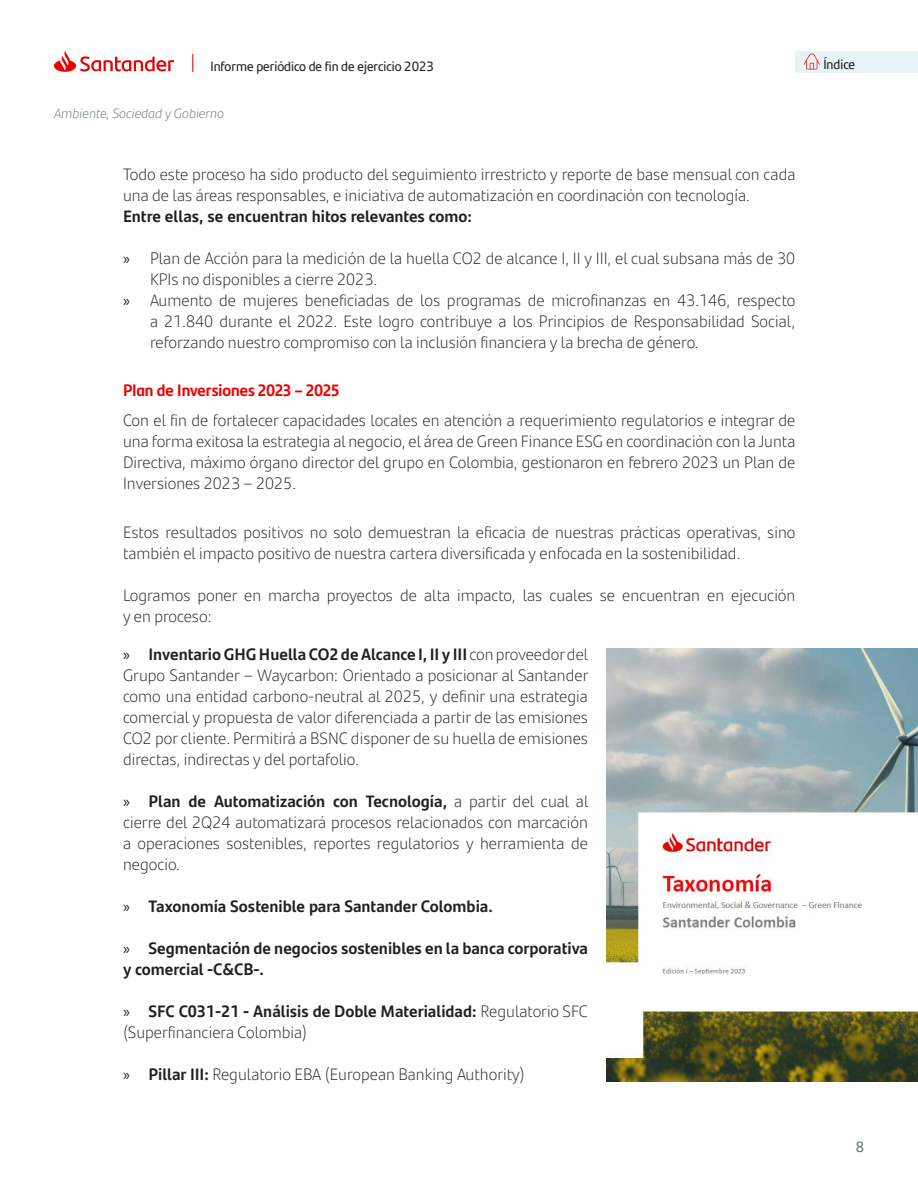
<style>
.page{position:relative;width:918px;height:1188px;background:#fff}
.page>*{position:absolute;margin:0;border:0;box-sizing:border-box;transform-origin:0 0}
.Párrafo_general{font:300 16.5px/21px "Santander Text";color:#231f20}
.Párrafo_general-2{font:700 16.5px/21px "Santander Text";color:#231f20}
._1__Titular_2021{font:700 16.5px "Santander Headline";color:#ec0000}
.t1{font:15px "Santander Headline";color:#667273}
.t2{font:13.5px "Santander Headline";color:#231f20}
.t3{font:italic 300 13.5px "Santander Text";color:#667273}
.s1{font-family:"Myriad Pro";font-weight:400}
.s2{font-weight:700}
.s3{font-weight:300}
</style>
<div class="page">
<div style="left:795px;top:51px;width:123px;height:21px;background:#e7f3f4"></div>
<svg style="left:54px;top:51px;width:120px;height:21px"></svg>
<svg style="left:192px;top:54px;width:1px;height:18px"></svg>
<svg style="left:804px;top:53px;width:16px;height:17px"></svg>
<img style="left:606px;top:649px;width:312px;height:433px">
<p class="t2" style="left:210px;top:56px;width:225px">Informe periódico de fin de ejercicio 2023</p>
<p class="t3" style="left:54px;top:103px;width:171px">Ambiente, Sociedad y Gobierno</p>
<p class="Párrafo_general" style="left:123px;top:163px;width:674px">Todo este proceso ha sido producto del seguimiento irrestricto y reporte de base mensual con cada una de las áreas responsables, e iniciativa de automatización en coordinación con tecnología.</p>
<p class="Párrafo_general-2" style="left:123px;top:205px;width:350px">Entre ellas, se encuentran hitos relevantes como:</p>
<p class="Párrafo_general" style="left:150px;top:247px;width:647px;text-indent:-27px"><span class="s1">»</span> Plan de Acción para la medición de la huella CO2 de alcance I, II y III, el cual subsana más de 30<br>KPIs no disponibles a cierre 2023.</p>
<p class="Párrafo_general" style="left:150px;top:289px;width:647px;text-align:justify;text-indent:-27px"><span class="s1">»</span> Aumento de mujeres beneficiadas de los programas de microfinanzas en 43.146, respecto a 21.840 durante el 2022. Este logro contribuye a los Principios de Responsabilidad Social, reforzando nuestro compromiso con la inclusión financiera y la brecha de género.</p>
<p class="_1__Titular_2021" style="left:123px;top:377px;width:218px">Plan de Inversiones 2023 – 2025</p>
<p class="Párrafo_general" style="left:123px;top:409px;width:674px;text-align:justify">Con el fin de fortalecer capacidades locales en atención a requerimiento regulatorios e integrar de una forma exitosa la estrategia al negocio, el área de Green Finance ESG en coordinación con la Junta Directiva, máximo órgano director del grupo en Colombia, gestionaron en febrero 2023 un Plan de Inversiones 2023 – 2025.</p>
<p class="Párrafo_general" style="left:123px;top:521px;width:674px">Estos resultados positivos no solo demuestran la eficacia de nuestras prácticas operativas, sino también el impacto positivo de nuestra cartera diversificada y enfocada en la sostenibilidad.</p>
<p class="Párrafo_general" style="left:123px;top:584px;width:674px">Logramos poner en marcha proyectos de alta impacto, las cuales se encuentran en ejecución y en proceso:</p>
<p class="Párrafo_general" style="left:123px;top:643px;width:467px;text-align:justify"><span class="s1">»</span> <span class="s2">Inventario GHG Huella CO2 de Alcance I, II y III</span> con proveedor del Grupo Santander – Waycarbon: Orientado a posicionar al Santander como una entidad carbono-neutral al 2025, y definir una estrategia comercial y propuesta de valor diferenciada a partir de las emisiones CO2 por cliente. Permitirá a BSNC disponer de su huella de emisiones directas, indirectas y del portafolio.</p>
<p class="Párrafo_general" style="left:123px;top:790px;width:467px;text-align:justify"><span class="s1">»</span> <span class="s2">Plan de Automatización con Tecnología,</span> a partir del cual al cierre del 2Q24 automatizará procesos relacionados con marcación a operaciones sostenibles, reportes regulatorios y herramienta de negocio.</p>
<p class="Párrafo_general-2" style="left:123px;top:895px;width:371px"><span class="s1">»</span> Taxonomía Sostenible para Santander Colombia.</p>
<p class="Párrafo_general-2" style="left:123px;top:937px;width:467px"><span class="s1">»</span> Segmentación de negocios sostenibles en la banca corporativa y comercial -C&amp;CB-.</p>
<p class="Párrafo_general-2" style="left:123px;top:1000px;width:466px"><span class="s1">»</span> SFC C031-21 - Análisis de Doble Materialidad: <span class="s3">Regulatorio SFC (Superfinanciera Colombia)</span></p>
<p class="Párrafo_general" style="left:123px;top:1063px;width:403px"><span class="s1">»</span> <span class="s2">Pillar III:</span> Regulatorio EBA (European Banking Authority)</p>
<p class="t2" style="left:823px;top:54px;width:33px">Índice</p>
<p class="t1" style="left:856px;top:1135px;width:10px">8</p>
</div>
